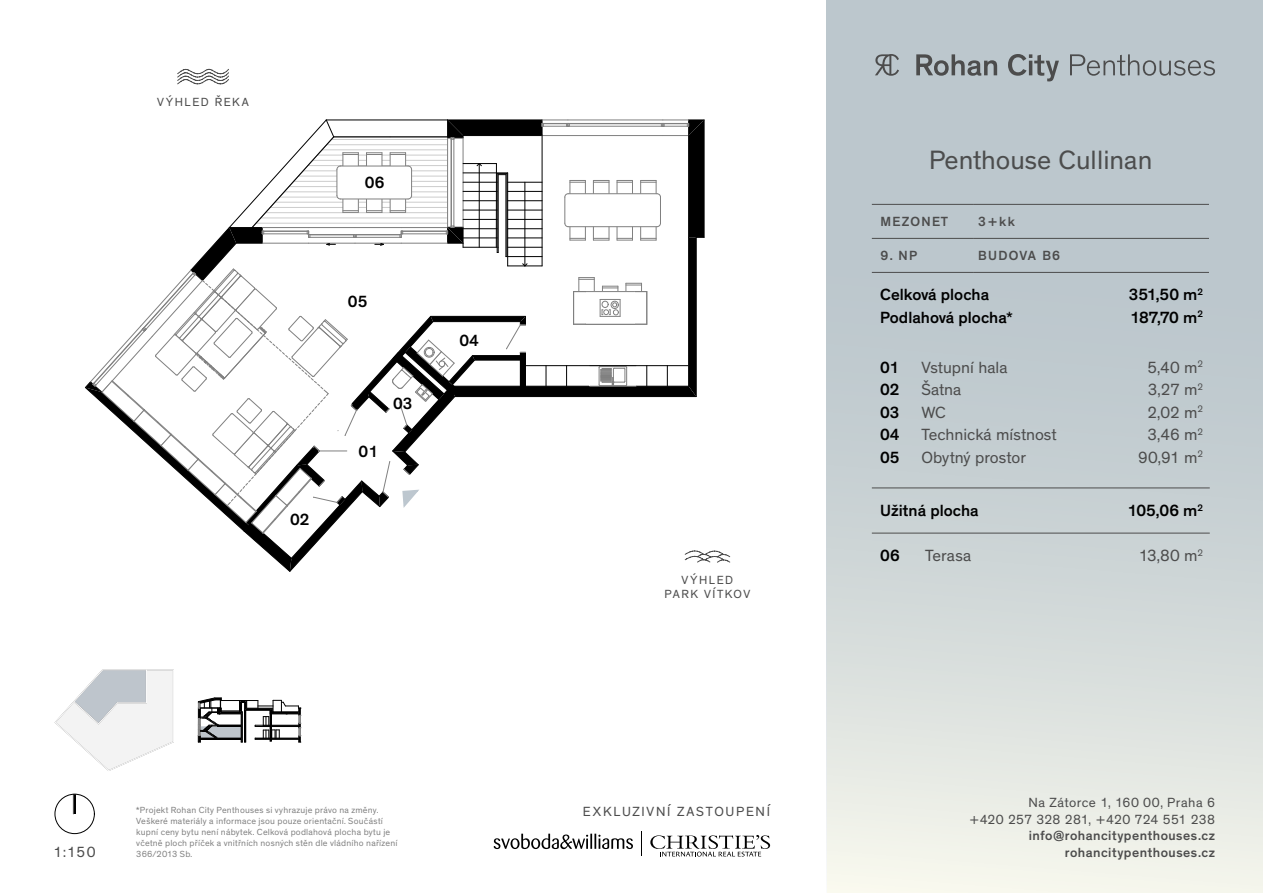
<style>
.page{position:relative;width:1263px;height:893px;background:#fff}
.page>*{position:absolute;margin:0;border:0;box-sizing:border-box;transform-origin:0 0}
.t1{font:27px "Theinhardt";color:#4c4d4d}
.t2{font:16.5px/22.5px "Theinhardt";color:#4c4c4c}
.t3{font:500 16.5px/22.5px "Theinhardt";color:#000}
.t4{font:15px "Theinhardt";color:#4c4c4c}
.t5{font:500 13.5px "Theinhardt";letter-spacing:.04em;color:#4c4c4c}
.t6{font:13.5px/16.5px "Theinhardt";letter-spacing:.035em;color:#4c4c4c;text-align:right}
.t7{font:13.5px "Theinhardt";letter-spacing:.125em;color:#4c4c4c}
.t8{font:500 13.5px "Theinhardt";letter-spacing:.095em;color:#4c4c4c}
.t9{font:500 13.5px "Theinhardt";letter-spacing:.1em;color:#4c4c4c}
.t10{font:12px/14.4px "Theinhardt";letter-spacing:.13em;color:#4c4c4c;text-align:center}
.t11{font:9px/10.8px "Theinhardt";letter-spacing:.02em;color:#828282}
.s1{font-weight:400}
</style>
<div class="page">
<div style="left:827px;top:0;width:436px;height:893px;background:linear-gradient(to bottom,#afbcc6,#e9ebe5)"></div>
<svg style="left:73px;top:796px;width:3px;height:18px"></svg>
<div style="left:55px;top:794px;width:40px;height:40px;border:1px solid #000;border-radius:50%"></div>
<svg style="left:1070px;top:54px;width:145px;height:22px;background:#a2abb0"></svg>
<svg style="left:875px;top:54px;width:184px;height:27px;background:#9da5a9"></svg>
<svg style="left:650px;top:835px;width:120px;height:21px"></svg>
<svg style="left:641px;top:831px;width:1px;height:25px"></svg>
<svg style="left:494px;top:834px;width:139px;height:15px"></svg>
<hr style="left:872px;top:204px;width:102px;height:1px;background:#4c4c4c">
<hr style="left:974px;top:204px;width:235px;height:1px;background:#4c4c4c">
<hr style="left:872px;top:238px;width:102px;height:1px;background:#4c4c4c">
<hr style="left:974px;top:238px;width:235px;height:1px;background:#4c4c4c">
<hr style="left:872px;top:272px;width:102px;height:1px;background:#4c4c4c">
<hr style="left:974px;top:272px;width:235px;height:1px;background:#4c4c4c">
<svg style="left:198px;top:698px;width:104px;height:45px"></svg>
<hr style="left:872px;top:488px;width:338px;height:1px;background:#4c4c4c">
<hr style="left:872px;top:533px;width:338px;height:1px;background:#4c4c4c">
<svg style="left:55px;top:669px;width:119px;height:102px"></svg>
<hr style="left:146px;top:670px;width:1px;height:33px;background:#fff">
<svg style="left:85px;top:120px;width:646px;height:452px"></svg>
<svg style="left:177px;top:68px;width:52px;height:17px"></svg>
<h3 class="t10" style="left:157px;top:95px;width:93px">VÝHLED ŘEKA</h3>
<h2 class="t3" style="left:365px;top:172px;width:21px">06</h2>
<h2 class="t3" style="left:290px;top:508px;width:21px">02</h2>
<h2 class="t3" style="left:348px;top:290px;width:21px">05</h2>
<h2 class="t3" style="left:359px;top:440px;width:21px">01</h2>
<h2 class="t3" style="left:393px;top:393px;width:21px">03</h2>
<h2 class="t3" style="left:459px;top:330px;width:21px">04</h2>
<h3 class="t10" style="left:664px;top:573px;width:87px">VÝHLED<br>PARK VÍTKOV</h3>
<h1 class="t1" style="left:929px;top:144px;width:225px">Penthouse Cullinan</h1>
<h3 class="t9" style="left:880px;top:213px;width:69px">MEZONET</h3>
<h3 class="t5" style="left:978px;top:213px;width:38px">3+kk</h3>
<h3 class="t5" style="left:880px;top:247px;width:38px">9. NP</h3>
<h3 class="t8" style="left:978px;top:247px;width:84px">BUDOVA B6</h3>
<h2 class="t3" style="left:880px;top:284px;width:134px">Celková plocha<br>Podlahová plocha<span class="s1">*</span></h2>
<h2 class="t3" style="left:1129px;top:284px;width:76px">351,50 m<sup>2<br></sup>187,70 m<sup>2</sup></h2>
<h2 class="t2" style="left:921px;top:356px;width:137px">Vstupní hala<br>Šatna<br>WC<br>Technická místnost<br>Obytný prostor</h2>
<h2 class="t2" style="left:1138px;top:356px;width:66px;text-align:center">5,40 m<sup>2<br></sup>3,27 m<sup>2<br></sup>2,02 m<sup>2<br></sup>3,46 m<sup>2<br></sup>90,91 m<sup>2</sup></h2>
<h2 class="t3" style="left:1127px;top:500px;width:77px">105,06 m<sup>2</sup></h2>
<h2 class="t2" style="left:1139px;top:545px;width:66px">13,80 m<sup>2</sup></h2>
<h2 class="t3" style="left:880px;top:356px;width:21px;text-align:justify">01<br>02<br>03<br>04<br>05</h2>
<h2 class="t3" style="left:880px;top:500px;width:100px">Užitná plocha</h2>
<h2 class="t3" style="left:880px;top:545px;width:21px">06</h2>
<h2 class="t2" style="left:925px;top:545px;width:48px">Terasa</h2>
<h3 class="t6" style="left:969px;top:795px;width:247px">Na Zátorce 1, 160 00, Praha 6<br>+420 257 328 281, +420 724 551 238</h3>
<h3 class="t5" style="left:1029px;top:827px;width:188px">info@rohancitypenthouses.cz</h3>
<h3 class="t7" style="left:583px;top:803px;width:189px">EXKLUZIVNÍ ZASTOUPENÍ</h3>
<p class="t11" style="left:136px;top:805px;width:263px">*Projekt Rohan City Penthouses si vyhrazuje právo na změny.<br>Veškeré materiály a informace jsou pouze orientační. Součástí kupní ceny bytu není nábytek. Celková podlahová plocha bytu je včetně ploch příček a vnitřních nosných stěn dle vládního nařízení 366/2013 Sb.</p>
<h3 class="t4" style="left:54px;top:843px;width:44px">1:150</h3>
<h3 class="t5" style="left:1065px;top:844px;width:152px">rohancitypenthouses.cz</h3>
</div>
